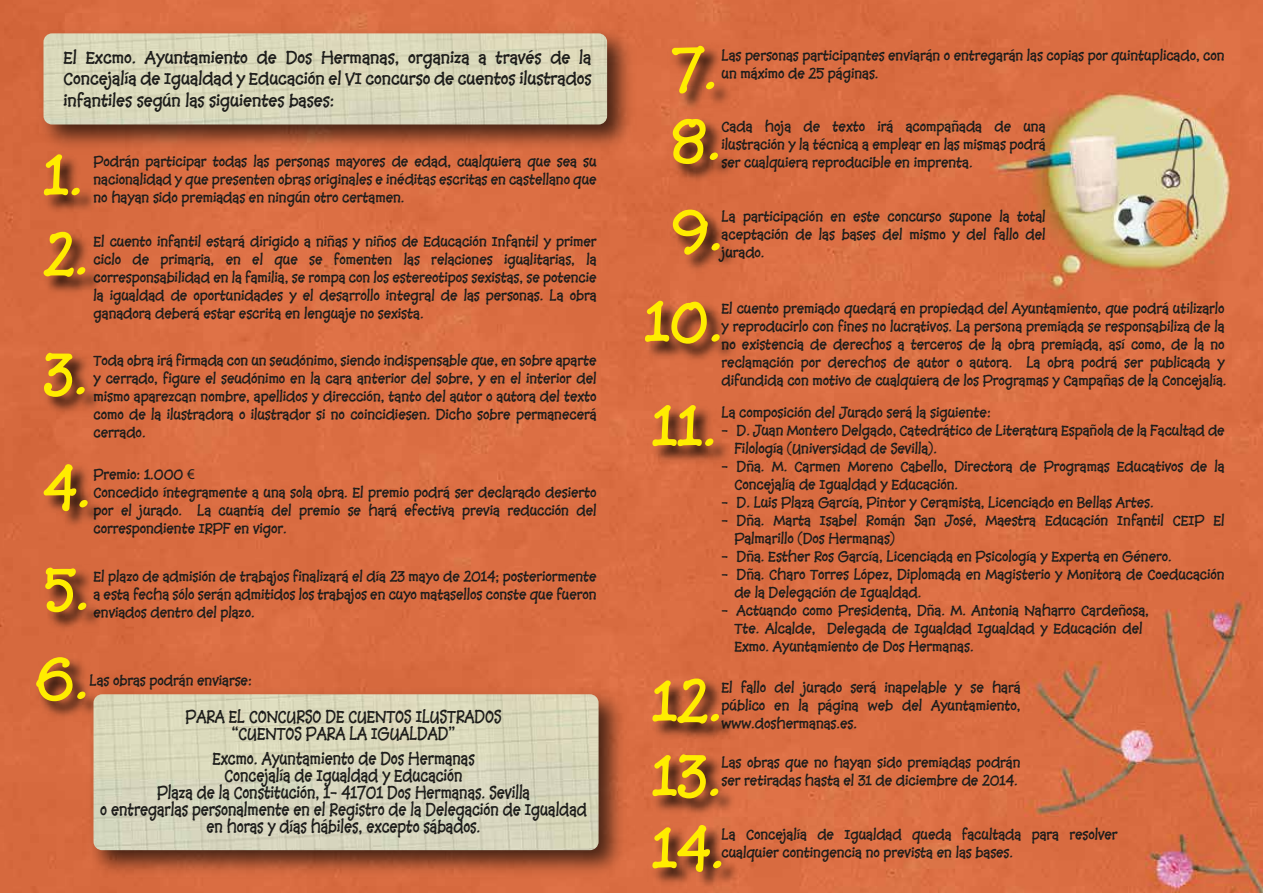
<style>
.page{position:relative;width:1263px;height:893px;background:#fff}
.page>*{position:absolute;margin:0;border:0;box-sizing:border-box;transform-origin:0 0}
.t1{font:700 59.55px "Baa Book Hmk";color:#ffed00}
.t2{font:700 18px/17px "Baa Book Hmk";color:#1d1d1b;text-align:center;scale:.9 1}
.t3{font:700 18px/21.6px "Baa Book Hmk";color:#1d1d1b;text-align:justify}
.t4{font:700 15px/18px "Baa Book Hmk";color:#1d1d1b}
.s1{font-family:"Myriad Pro";font-weight:400}
</style>
<div class="page">
<img style="left:0;top:0;width:1263px;height:893px">
<img style="left:0;top:0;width:653px;height:499px">
<img style="left:43px;top:33px;width:564px;height:92px">
<img style="left:39px;top:141px;width:70px;height:79px">
<img style="left:667px;top:35px;width:82px;height:70px">
<img style="left:704px;top:667px;width:45px;height:74px">
<img style="left:704px;top:741px;width:45px;height:73px">
<img style="left:704px;top:814px;width:45px;height:79px">
<img style="left:667px;top:105px;width:82px;height:91px">
<img style="left:667px;top:196px;width:82px;height:91px">
<img style="left:640px;top:287px;width:109px;height:105px">
<img style="left:648px;top:391px;width:108px;height:105px">
<img style="left:39px;top:220px;width:92px;height:100px">
<img style="left:39px;top:340px;width:92px;height:100px">
<img style="left:39px;top:453px;width:92px;height:100px">
<img style="left:39px;top:555px;width:92px;height:74px">
<img style="left:2px;top:629px;width:702px;height:264px">
<img style="left:94px;top:694px;width:505px;height:156px">
<p class="t3" style="left:63px;top:47px;width:529px">El Excmo. Ayuntamiento de Dos Hermanas, organiza a través de la Concejalía de Igualdad y Educación el VI concurso de cuentos ilustrados infantiles según las siguientes bases:</p>
<h1 class="t1" style="left:43px;top:139px;width:41px">1.</h1>
<p class="t4" style="left:94px;top:153px;width:505px">Podrán participar todas las personas mayores de edad, cualquiera que sea su nacionalidad y que presenten obras originales e inéditas escritas en castellano que</p>
<p class="t4" style="left:94px;top:189px;width:312px">no hayan sido premiadas en ningún otro certamen.</p>
<h1 class="t1" style="left:43px;top:219px;width:47px">2.</h1>
<p class="t4" style="left:94px;top:232px;width:505px;text-align:justify">El cuento infantil estará dirigido a niñas y niños de Educación Infantil y primer ciclo de primaria, en el que se fomenten las relaciones igualitarias, la corresponsabilidad en la familia, se rompa con los estereotipos sexistas, se potencie la igualdad de oportunidades y el desarrollo integral de las personas. La obra ganadora deberá estar escrita en lenguaje no sexista.</p>
<h1 class="t1" style="left:43px;top:339px;width:46px">3.</h1>
<p class="t4" style="left:94px;top:352px;width:505px;text-align:justify">Toda obra irá firmada con un seudónimo, siendo indispensable que, en sobre aparte y cerrado, figure el seudónimo en la cara anterior del sobre, y en el interior del mismo aparezcan nombre, apellidos y dirección, tanto del autor o autora del texto como de la ilustradora o ilustrador si no coincidiesen. Dicho sobre permanecerá cerrado.</p>
<h1 class="t1" style="left:43px;top:452px;width:49px">4.</h1>
<p class="t4" style="left:94px;top:465px;width:505px">Premio: 1.000 <span class="s1">€<br></span>Concedido íntegramente a una sola obra. El premio podrá ser declarado desierto por el jurado. La cuantía del premio se hará efectiva previa reducción del correspondiente IRPF en vigor.</p>
<h1 class="t1" style="left:43px;top:554px;width:48px">5.</h1>
<p class="t4" style="left:94px;top:568px;width:505px">El plazo de admisión de trabajos finalizará el día 23 mayo de 2014; posteriormente a esta fecha sólo serán admitidos los trabajos en cuyo matasellos conste que fueron</p>
<p class="t4" style="left:94px;top:604px;width:163px">enviados dentro del plazo.</p>
<h1 class="t1" style="left:35px;top:643px;width:55px">6.</h1>
<p class="t4" style="left:90px;top:672px;width:164px">Las obras podrán enviarse:</p>
<p class="t2" style="left:186px;top:708px;width:352px">PARA EL CONCURSO DE CUENTOS ILUSTRADOS “CUENTOS PARA LA IGUALDAD”</p>
<p class="t2" style="left:100px;top:751px;width:542px">Excmo. Ayuntamiento de Dos Hermanas<br>Concejalía de Igualdad y Educación<br>Plaza de la Constitución, 1- 41701 Dos Hermanas. Sevilla<br>o entregarlas personalmente en el Registro de la Delegación de Igualdad en horas y días hábiles, excepto sábados.</p>
<h1 class="t1" style="left:671px;top:33px;width:47px">7.</h1>
<p class="t4" style="left:722px;top:47px;width:505px">Las personas participantes enviarán o entregarán las copias por quintuplicado, con</p>
<p class="t4" style="left:722px;top:65px;width:158px">un máximo de 25 páginas.</p>
<h1 class="t1" style="left:671px;top:104px;width:51px">8.</h1>
<p class="t4" style="left:722px;top:118px;width:325px">Cada hoja de texto irá acompañada de una ilustración y la técnica a emplear en las mismas podrá</p>
<p class="t4" style="left:722px;top:154px;width:253px">ser cualquiera reproducible en imprenta.</p>
<p class="t4" style="left:722px;top:208px;width:326px">La participación en este concurso supone la total aceptación de las bases del mismo y del fallo del</p>
<h1 class="t1" style="left:671px;top:195px;width:53px">9.</h1>
<p class="t4" style="left:722px;top:244px;width:45px">jurado.</p>
<p class="t4" style="left:722px;top:299px;width:506px">El cuento premiado quedará en propiedad del Ayuntamiento, que podrá utilizarlo y reproducirlo con fines no lucrativos. La persona premiada se responsabiliza de la no existencia de derechos a terceros de la obra premiada, así como, de la no reclamación por derechos de autor o autora. La obra podrá ser publicada y difundida con motivo de cualquiera de los Programas y Campañas de la Concejalía.</p>
<h1 class="t1" style="left:645px;top:286px;width:80px">10.</h1>
<h1 class="t1" style="left:652px;top:390px;width:66px">11.</h1>
<p class="t4" style="left:722px;top:404px;width:271px">La composición del Jurado será la siguiente:</p>
<p class="t4" style="left:734px;top:422px;width:492px;text-indent:-13px">- D. Juan Montero Delgado, Catedrático de Literatura Española de la Facultad de<br>Filología (Universidad de Sevilla).</p>
<p class="t4" style="left:734px;top:458px;width:492px;text-indent:-13px">- Dña. M. Carmen Moreno Cabello, Directora de Programas Educativos de la<br>Concejalía de Igualdad y Educación.</p>
<p class="t4" style="left:722px;top:494px;width:434px">- D. Luis Plaza García, Pintor y Ceramista, Licenciado en Bellas Artes.</p>
<p class="t4" style="left:734px;top:512px;width:492px;text-indent:-13px">- Dña. Marta Isabel Román San José, Maestra Educación Infantil CEIP El<br>Palmarillo (Dos Hermanas)</p>
<p class="t4" style="left:722px;top:548px;width:452px">- Dña. Esther Ros García, Licenciada en Psicología y Experta en Género.</p>
<p class="t4" style="left:734px;top:566px;width:492px;text-indent:-13px">- Dña. Charo Torres López, Diplomada en Magisterio y Monitora de Coeducación de la Delegación de Igualdad.</p>
<p class="t4" style="left:734px;top:602px;width:416px;text-indent:-13px">- Actuando como Presidenta, Dña. M. Antonia Naharro Cardeñosa,<br>Tte. Alcalde, Delegada de Igualdad Igualdad y Educación del<br>Exmo. Ayuntamiento de Dos Hermanas.</p>
<h1 class="t1" style="left:652px;top:665px;width:72px">12.</h1>
<p class="t4" style="left:722px;top:679px;width:301px">El fallo del jurado será inapelable y se hará público en la página web del Ayuntamiento,</p>
<p class="t4" style="left:722px;top:715px;width:137px">www.doshermanas.es.</p>
<p class="t4" style="left:722px;top:754px;width:300px">Las obras que no hayan sido premiadas podrán</p>
<h1 class="t1" style="left:652px;top:740px;width:71px">13.</h1>
<p class="t4" style="left:722px;top:772px;width:298px">ser retiradas hasta el 31 de diciembre de 2014.</p>
<h1 class="t1" style="left:652px;top:812px;width:74px">14.</h1>
<p class="t4" style="left:722px;top:826px;width:398px">La Concejalía de Igualdad queda facultada para resolver</p>
<p class="t4" style="left:722px;top:844px;width:293px">cualquier contingencia no prevista en las bases.</p>
</div>
